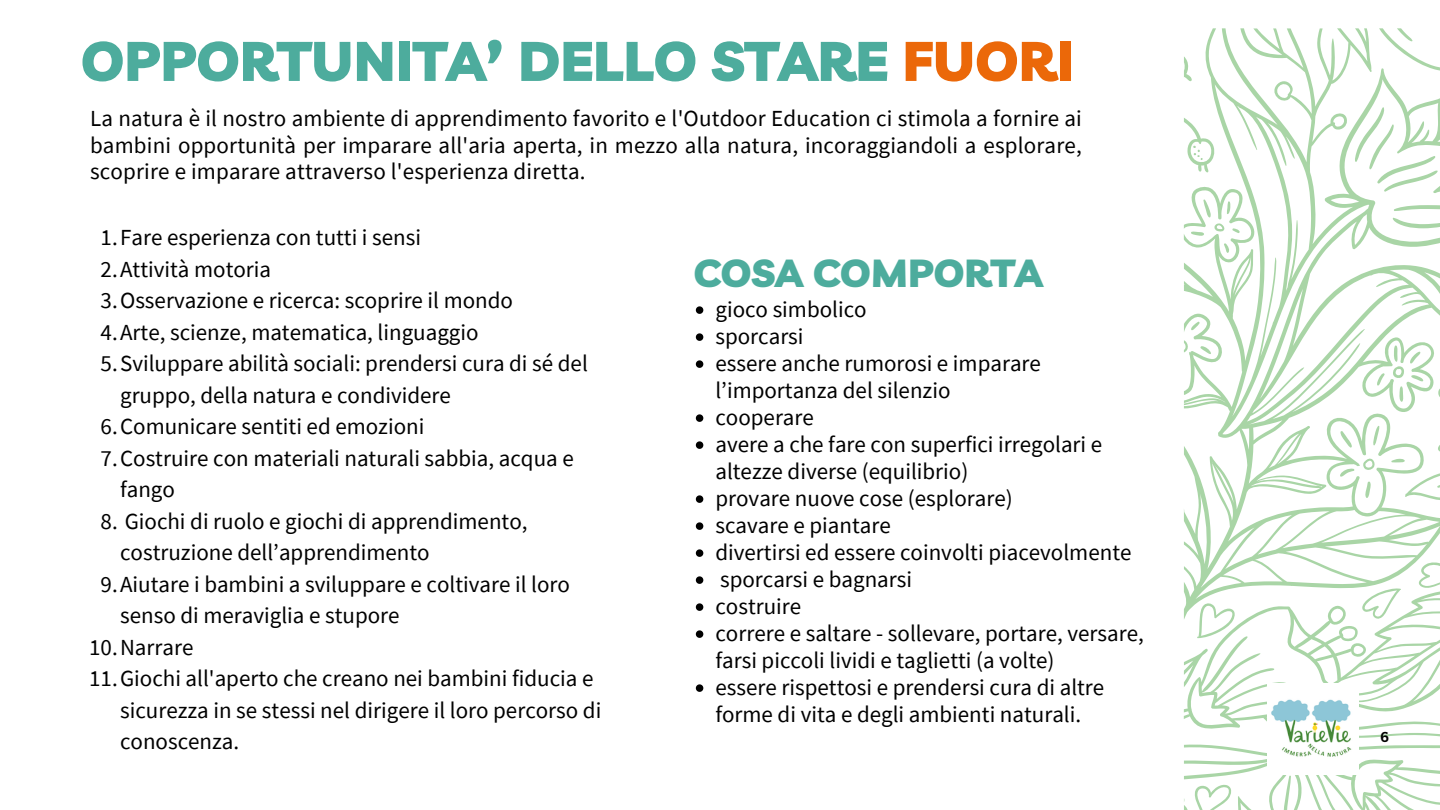
<style>
.page{position:relative;width:1440px;height:810px;background:#fff}
.page>*{position:absolute;margin:0;border:0;box-sizing:border-box;transform-origin:0 0}
.t1{font:900 55px "Livvic";color:#4dac9d}
.t2{font:900 39px "Livvic";color:#4dac9d}
.t3{font:23px/31.5px "Source Sans Pro";color:#000}
.t4{font:700 14px "Canva Sans";color:#000}
.s1{color:#eb6809}
</style>
<div class="page">
<svg style="left:1184px;top:28px;width:256px;height:782px"></svg>
<svg style="left:696px;top:306px;width:7px;height:8px"></svg>
<svg style="left:696px;top:333px;width:7px;height:8px"></svg>
<svg style="left:696px;top:360px;width:7px;height:8px"></svg>
<svg style="left:696px;top:414px;width:7px;height:8px"></svg>
<svg style="left:696px;top:441px;width:7px;height:8px"></svg>
<svg style="left:696px;top:495px;width:7px;height:8px"></svg>
<svg style="left:696px;top:522px;width:7px;height:8px"></svg>
<svg style="left:696px;top:549px;width:7px;height:8px"></svg>
<svg style="left:696px;top:576px;width:7px;height:8px"></svg>
<svg style="left:696px;top:603px;width:7px;height:8px"></svg>
<svg style="left:696px;top:630px;width:7px;height:8px"></svg>
<svg style="left:696px;top:684px;width:7px;height:8px"></svg>
<img style="left:1267px;top:683px;width:92px;height:92px">
<p class="t1" style="left:81px;top:26px;width:994px">OPPORTUNITA’ DELLO STARE <span class="s1">FUORI</span></p>
<p class="t3" style="left:90px;top:105px;width:993px;line-height:26.2px;text-align:justify">La natura è il nostro ambiente di apprendimento favorito e l'Outdoor Education ci stimola a fornire ai bambini opportunità per imparare all'aria aperta, in mezzo alla natura, incoraggiandoli a esplorare, scoprire e imparare attraverso l'esperienza diretta.</p>
<p class="t3" style="left:101px;top:222px;width:322px">1.Fare esperienza con tutti i sensi</p>
<p class="t3" style="left:101px;top:253px;width:172px">2.Attività motoria</p>
<p class="t3" style="left:101px;top:285px;width:414px">3.Osservazione e ricerca: scoprire il mondo</p>
<p class="t3" style="left:101px;top:316px;width:380px">4.Arte, scienze, matematica, linguaggio</p>
<p class="t3" style="left:120px;top:348px;width:469px;text-indent:-19px">5.Sviluppare abilità sociali: prendersi cura di sé del gruppo, della natura e condividere</p>
<p class="t3" style="left:101px;top:411px;width:325px">6.Comunicare sentiti ed emozioni</p>
<p class="t3" style="left:120px;top:442px;width:455px;text-indent:-19px">7.Costruire con materiali naturali sabbia, acqua e fango</p>
<p class="t3" style="left:120px;top:505px;width:409px;text-indent:-19px">8. Giochi di ruolo e giochi di apprendimento, costruzione dell’apprendimento</p>
<p class="t3" style="left:120px;top:568px;width:451px;text-indent:-19px">9.Aiutare i bambini a sviluppare e coltivare il loro senso di meraviglia e stupore</p>
<p class="t3" style="left:89px;top:631px;width:106px">10.Narrare</p>
<p class="t3" style="left:120px;top:663px;width:483px;text-indent:-31px">11.Giochi all'aperto che creano nei bambini fiducia e sicurezza in se stessi nel dirigere il loro percorso di conoscenza.</p>
<p class="t2" style="left:694px;top:248px;width:350px">COSA COMPORTA</p>
<p class="t3" style="left:715px;top:293px;width:153px">gioco simbolico</p>
<p class="t3" style="left:715px;top:320px;width:90px">sporcarsi</p>
<p class="t3" style="left:715px;top:349px;width:327px;line-height:27px">essere anche rumorosi e imparare l’importanza del silenzio</p>
<p class="t3" style="left:715px;top:401px;width:100px">cooperare</p>
<p class="t3" style="left:715px;top:430px;width:388px;line-height:27px">avere a che fare con superfici irregolari e altezze diverse (equilibrio)</p>
<p class="t3" style="left:715px;top:482px;width:299px">provare nuove cose (esplorare)</p>
<p class="t3" style="left:715px;top:509px;width:177px">scavare e piantare</p>
<p class="t3" style="left:715px;top:536px;width:418px">divertirsi ed essere coinvolti piacevolmente</p>
<p class="t3" style="left:720px;top:563px;width:194px">sporcarsi e bagnarsi</p>
<p class="t3" style="left:715px;top:590px;width:87px">costruire</p>
<p class="t3" style="left:715px;top:619px;width:430px;line-height:27px">correre e saltare - sollevare, portare, versare, farsi piccoli lividi e taglietti (a volte)</p>
<p class="t3" style="left:715px;top:673px;width:390px;line-height:27px">essere rispettosi e prendersi cura di altre forme di vita e degli ambienti naturali.</p>
<p class="t4" style="left:1380px;top:727px;width:11px">6</p>
</div>
